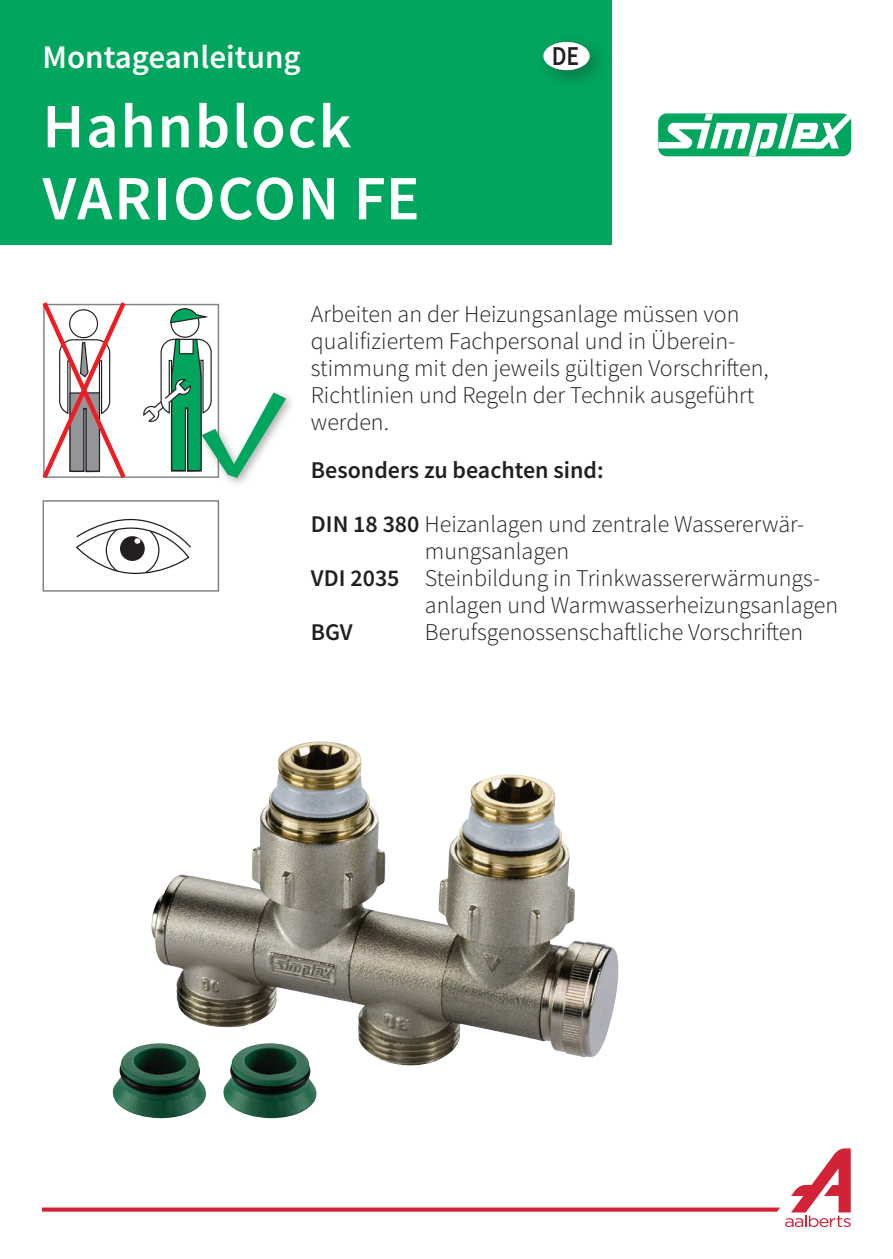
<style>
.page{position:relative;width:893px;height:1259px;background:#fff}
.page>*{position:absolute;margin:0;border:0;box-sizing:border-box;transform-origin:0 0}
.t1{font:600 63px/72px "Source Sans Pro";letter-spacing:.03em;color:#fff}
.t2{font:600 33px "Source Sans Pro";color:#fff}
.t3{font:600 27.3px "Source Sans Pro";color:#231f20;scale:.87 1}
.t4{font:300 24px/27px "Source Sans Pro";color:#231f20}
.t5{font:600 24px "Source Sans Pro";color:#231f20}
.s1{font-weight:600}
</style>
<div class="page">
<div style="left:0;top:0;width:611px;height:245px;background:#00a65d"></div>
<svg style="left:43px;top:1148px;width:808px;height:79px"></svg>
<svg style="left:658px;top:113px;width:193px;height:43px"></svg>
<div style="left:534px;top:32px;width:78px;height:60px;background:#231f20;opacity:.35"></div>
<div style="left:543px;top:42px;width:47px;height:28px;background:#fff;border-radius:50%"></div>
<img style="left:151px;top:750px;width:468px;height:316px">
<img style="left:112px;top:1043px;width:95px;height:75px">
<img style="left:223px;top:1043px;width:94px;height:75px">
<svg style="left:76px;top:518px;width:115px;height:56px"></svg>
<div style="left:43px;top:500px;width:176px;height:91px;border:2px solid #808285"></div>
<div style="left:171px;top:309px;width:29px;height:29px;border:1px solid #231f20;border-radius:50%"></div>
<svg style="left:170px;top:308px;width:38px;height:16px"></svg>
<svg style="left:42px;top:302px;width:87px;height:176px"></svg>
<div style="left:198px;top:388px;width:98px;height:100px;background:#231f20;opacity:.35"></div>
<svg style="left:143px;top:338px;width:143px;height:140px"></svg>
<h2 class="t2" style="left:43px;top:35px;width:260px">Montageanleitung</h2>
<p class="t3" style="left:552px;top:38px;width:33px">DE</p>
<h1 class="t1" style="left:43px;top:90px;width:379px">Hahnblock<br>VARIOCON FE</h1>
<p class="t4" style="left:311px;top:301px;width:459px">Arbeiten an der Heizungsanlage müssen von qualifiziertem Fachpersonal und in Überein&shy;stimmung mit den jeweils gültigen Vorschriften, Richtlinien und Regeln der Technik ausgeführt werden.</p>
<p class="t5" style="left:311px;top:454px;width:294px">Besonders zu beachten sind:</p>
<p class="t4" style="left:311px;top:510px;width:495px"><span class="s1">DIN 18 380</span> Heizanlagen und zentrale Wassererwär-</p>
<p class="t4" style="left:425px;top:537px;width:146px">mungsanlagen</p>
<p class="t4" style="left:311px;top:564px;width:511px"><span class="s1">VDI 2035</span> Steinbildung in Trinkwassererwärmungs-</p>
<p class="t4" style="left:425px;top:591px;width:415px">anlagen und Warmwasserheizungsanlagen</p>
<p class="t5" style="left:311px;top:616px;width:43px">BGV</p>
<p class="t4" style="left:425px;top:618px;width:380px">Berufsgenossenschaftliche Vorschriften</p>
</div>
